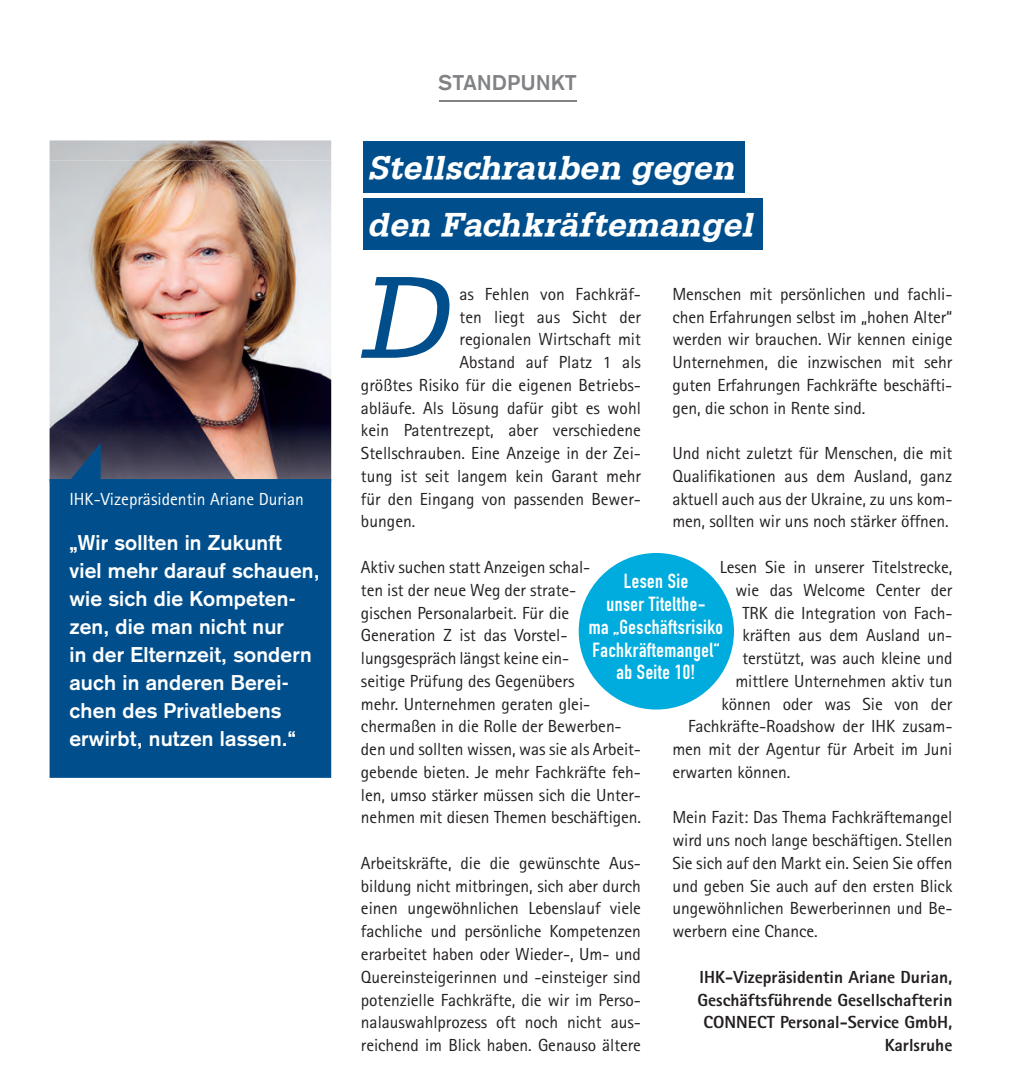
<style>
.page{position:relative;width:1020px;height:1090px;background:#fff}
.page>*{position:absolute;margin:0;border:0;box-sizing:border-box;transform-origin:0 0}
.t1{font:italic 114.98px "Stefan Normal";color:#004f8c}
.t2{font:italic 700 32.73px/57.1px "Stefan";color:#fff}
.t3{font:700 21px/28px "Akzidenz Grotesk";letter-spacing:.01em;color:#fff}
.t4{font:700 21px "Akzidenz Grotesk";letter-spacing:.025em;color:#808285}
.t5{font:20.12px/22.8px "DIN Engschrift Alternate";letter-spacing:.025em;color:#fff;text-align:center}
.t6{font:17.5px/22.8px "Rotis Sans Serif";letter-spacing:-.005em;color:#231f20;text-align:justify}
.t7{font:800 17.5px/22.8px "Rotis Sans Serif";color:#231f20;text-align:right}
.t8{font:17.5px "Rotis Sans Serif";color:#fff}
</style>
<div class="page">
<img style="left:50px;top:140px;width:281px;height:20px">
<hr style="left:439px;top:100px;width:137px;height:1px;background:#808285">
<div style="left:363px;top:141px;width:381px;height:52px;background:#004f8c"></div>
<div style="left:363px;top:198px;width:399px;height:52px;background:#004f8c"></div>
<div style="left:579px;top:553px;width:155px;height:156px;background:#00acdd;border-radius:50%"></div>
<img style="left:50px;top:160px;width:281px;height:283px">
<svg style="left:50px;top:443px;width:281px;height:334px;background:#0a4f87"></svg>
<p class="t8" style="left:69px;top:488px;width:236px">IHK-Vizepräsidentin Ariane Durian</p>
<p class="t3" style="left:69px;top:528px;width:252px">„Wir sollten in Zukunft<br>viel mehr darauf schauen, wie sich die Kompeten&shy;zen, die man nicht nur<br>in der Elternzeit, sondern auch in anderen Berei&shy;chen des Privatlebens erwirbt, nutzen lassen.“</p>
<p class="t4" style="left:439px;top:70px;width:139px">STANDPUNKT</p>
<h2 class="t2" style="left:367px;top:138px;width:395px">Stellschrauben gegen den Fachkräftemangel</h2>
<h1 class="t1" style="left:358px;top:245px;width:117px">D</h1>
<p class="t6" style="left:459px;top:282px;width:183px">as Fehlen von Fachkräf-</p>
<p class="t6" style="left:672px;top:282px;width:282px">Menschen mit persönlichen und fachli&shy;chen Erfahrungen selbst im „hohen Alter“ werden wir brauchen. Wir kennen einige Unternehmen, die inzwischen mit sehr guten Erfahrungen Fachkräfte beschäfti&shy;gen, die schon in Rente sind.</p>
<p class="t6" style="left:672px;top:441px;width:282px">Und nicht zuletzt für Menschen, die mit Qualifikationen aus dem Ausland, ganz aktuell auch aus der Ukraine, zu uns kom&shy;men, sollten wir uns noch stärker öffnen.</p>
<p class="t6" style="left:720px;top:555px;width:234px">Lesen Sie in unserer Titelstrecke,</p>
<p class="t6" style="left:735px;top:578px;width:218px">wie das Welcome Center der</p>
<p class="t6" style="left:742px;top:601px;width:211px">TRK die Integration von Fach-</p>
<p class="t6" style="left:742px;top:623px;width:211px">kräften aus dem Ausland un-</p>
<p class="t6" style="left:742px;top:646px;width:211px">terstützt, was auch kleine und</p>
<p class="t6" style="left:735px;top:669px;width:219px">mittlere Unternehmen aktiv tun</p>
<p class="t6" style="left:721px;top:692px;width:232px">können oder was Sie von der</p>
<p class="t6" style="left:688px;top:714px;width:266px">Fachkräfte-Roadshow der IHK zusam-</p>
<p class="t6" style="left:672px;top:737px;width:282px">men mit der Agentur für Arbeit im Juni</p>
<p class="t6" style="left:672px;top:760px;width:119px">erwarten können.</p>
<p class="t6" style="left:672px;top:805px;width:282px">Mein Fazit: Das Thema Fachkräftemangel wird uns noch lange beschäftigen. Stellen Sie sich auf den Markt ein. Seien Sie offen und geben Sie auch auf den ersten Blick ungewöhnlichen Bewerberinnen und Be&shy;werbern eine Chance.</p>
<p class="t7" style="left:697px;top:965px;width:256px">IHK-Vizepräsidentin Ariane Durian,<br>Geschäftsführende Gesellschafterin<br>CONNECT Personal-Service GmbH,<br>Karlsruhe</p>
<p class="t6" style="left:459px;top:305px;width:183px">ten liegt aus Sicht der</p>
<p class="t6" style="left:459px;top:328px;width:183px">regionalen Wirtschaft mit</p>
<p class="t6" style="left:459px;top:350px;width:183px">Abstand auf Platz 1 als</p>
<p class="t6" style="left:361px;top:373px;width:282px">größtes Risiko für die eigenen Betriebs-</p>
<p class="t6" style="left:361px;top:396px;width:281px">abläufe. Als Lösung dafür gibt es wohl</p>
<p class="t6" style="left:361px;top:419px;width:281px">kein Patentrezept, aber verschiedene</p>
<p class="t6" style="left:361px;top:441px;width:281px">Stellschrauben. Eine Anzeige in der Zei-</p>
<p class="t6" style="left:361px;top:464px;width:282px">tung ist seit langem kein Garant mehr</p>
<p class="t6" style="left:361px;top:487px;width:282px">für den Eingang von passenden Bewer-</p>
<p class="t6" style="left:361px;top:510px;width:56px">bungen.</p>
<p class="t6" style="left:361px;top:555px;width:282px;text-align:left">Aktiv suchen statt Anzeigen schal-<br>ten ist der neue Weg der strate-<br>gischen Personalarbeit. Für die Generation Z ist das Vorstel&shy;lungsgespräch längst keine ein-<br>seitige Prüfung des Gegenübers<br>mehr. Unternehmen geraten glei&shy;chermaßen in die Rolle der Bewerben&shy;den und sollten wissen, was sie als Arbeit&shy;gebende bieten. Je mehr Fachkräfte feh&shy;len, umso stärker müssen sich die Unter&shy;nehmen mit diesen Themen beschäftigen.</p>
<p class="t6" style="left:361px;top:851px;width:282px">Arbeitskräfte, die die gewünschte Aus&shy;bildung nicht mitbringen, sich aber durch einen ungewöhnlichen Lebenslauf viele fachliche und persönliche Kompetenzen erarbeitet haben oder Wieder-, Um- und Quereinsteigerinnen und -einsteiger sind potenzielle Fachkräfte, die wir im Perso&shy;nalauswahlprozess oft noch nicht aus&shy;reichend im Blick haben. Genauso ältere</p>
<p class="t5" style="left:589px;top:570px;width:136px">Lesen Sie<br>unser Titelthe-<br>ma „Geschäftsrisiko<br>Fachkräftemangel“ ab Seite 10!</p>
</div>
